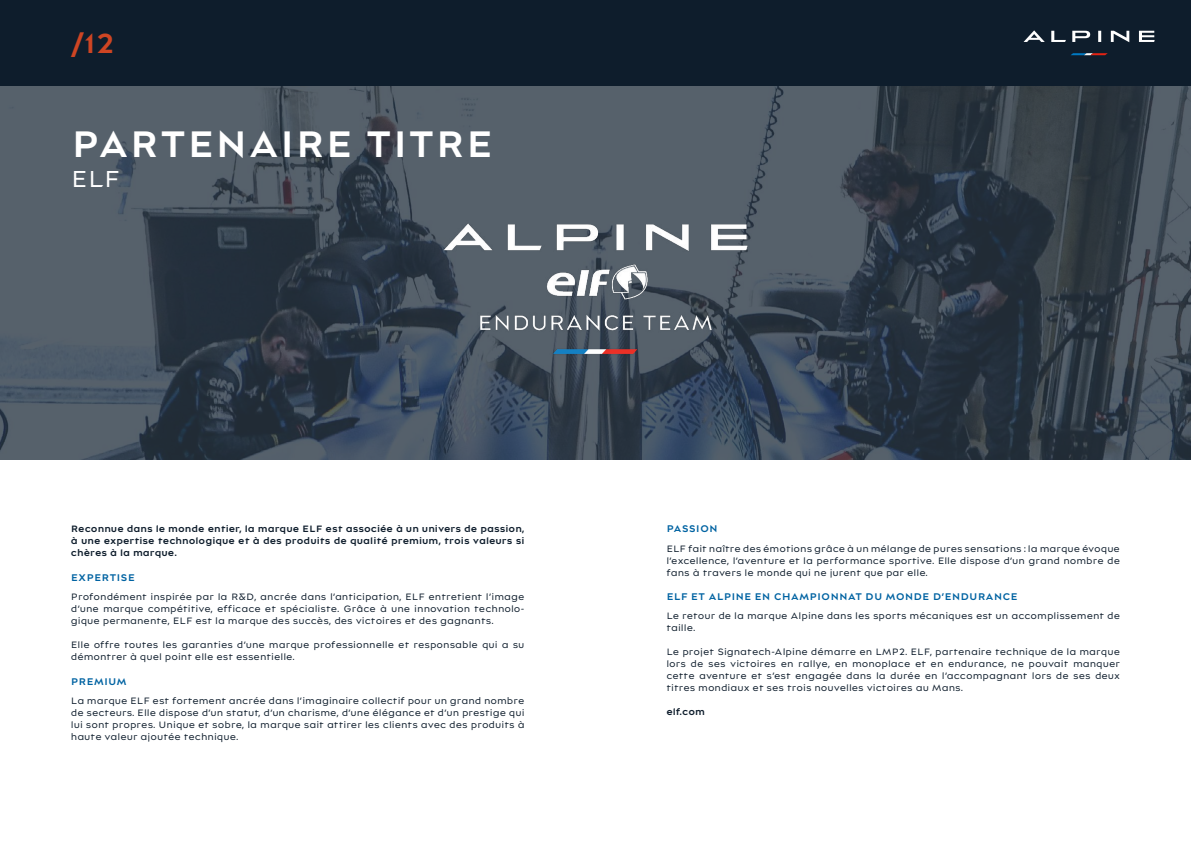
<style>
.page{position:relative;width:1191px;height:842px;background:#fff}
.page>*{position:absolute;margin:0;border:0;box-sizing:border-box;transform-origin:0 0}
.t1{font:600 40px "Alpine New Alps";color:#fff}
.t2{font:600 30px "Alpine New Alps";color:#ce4523}
.t3{font:25px "Alpine New Alps";color:#fff}
.t4{font:600 10.5px "Alpine New Alps";color:#0063a2}
.t5{font:10px/12px "Alpine New Alps";color:#0e1d2c;text-align:justify}
.t6{font:600 10px/12px "Alpine New Alps";color:#0e1d2c;text-align:justify}
</style>
<div class="page">
<div style="left:0;top:0;width:1191px;height:86px;background:#0e1d2c"></div>
<svg style="left:1023px;top:30px;width:131px;height:12px"></svg>
<svg style="left:1071px;top:53px;width:36px;height:2px"></svg>
<svg style="left:0;top:86px;width:1191px;height:373px;background:#3d4853"></svg>
<img style="left:373px;top:132px;width:444px;height:313px">
<h2 class="t2" style="left:71px;top:22px;width:45px">/12</h2>
<h1 class="t1" style="left:71px;top:116px;width:424px">PARTENAIRE TITRE</h1>
<h3 class="t3" style="left:71px;top:162px;width:51px">ELF</h3>
<p class="t6" style="left:71px;top:522px;width:455px">Reconnue dans le monde entier, la marque ELF est associée à un univers de passion, à une expertise technologique et à des produits de qualité premium, trois valeurs si chères à la marque.</p>
<p class="t4" style="left:71px;top:570px;width:66px">EXPERTISE</p>
<p class="t5" style="left:71px;top:590px;width:455px">Profondément inspirée par la R&amp;D, ancrée dans l’anticipation, ELF entretient l’image d’une marque compétitive, efficace et spécialiste. Grâce à une innovation technolo&shy;gique permanente, ELF est la marque des succès, des victoires et des gagnants.</p>
<p class="t5" style="left:71px;top:638px;width:455px">Elle offre toutes les garanties d’une marque professionnelle et responsable qui a su démontrer à quel point elle est essentielle.</p>
<p class="t4" style="left:71px;top:674px;width:58px">PREMIUM</p>
<p class="t5" style="left:71px;top:694px;width:455px">La marque ELF est fortement ancrée dans l’imaginaire collectif pour un grand nombre de secteurs. Elle dispose d’un statut, d’un charisme, d’une élégance et d’un prestige qui lui sont propres. Unique et sobre, la marque sait attirer les clients avec des produits à haute valeur ajoutée technique.</p>
<p class="t4" style="left:666px;top:522px;width:53px">PASSION</p>
<p class="t5" style="left:666px;top:542px;width:455px">ELF fait naître des émotions grâce à un mélange de pures sensations : la marque évoque l’excellence, l’aventure et la performance sportive. Elle dispose d’un grand nombre de fans à travers le monde qui ne jurent que par elle.</p>
<p class="t4" style="left:666px;top:589px;width:353px">ELF ET ALPINE EN CHAMPIONNAT DU MONDE D’ENDURANCE</p>
<p class="t5" style="left:666px;top:610px;width:455px">Le retour de la marque Alpine dans les sports mécaniques est un accomplissement de taille.</p>
<p class="t5" style="left:666px;top:646px;width:455px">Le projet Signatech-Alpine démarre en LMP2. ELF, partenaire technique de la marque lors de ses victoires en rallye, en monoplace et en endurance, ne pouvait manquer cette aventure et s’est engagée dans la durée en l’accompagnant lors de ses deux titres mondiaux et ses trois nouvelles victoires au Mans.</p>
<p class="t6" style="left:666px;top:705px;width:40px">elf.com</p>
</div>
